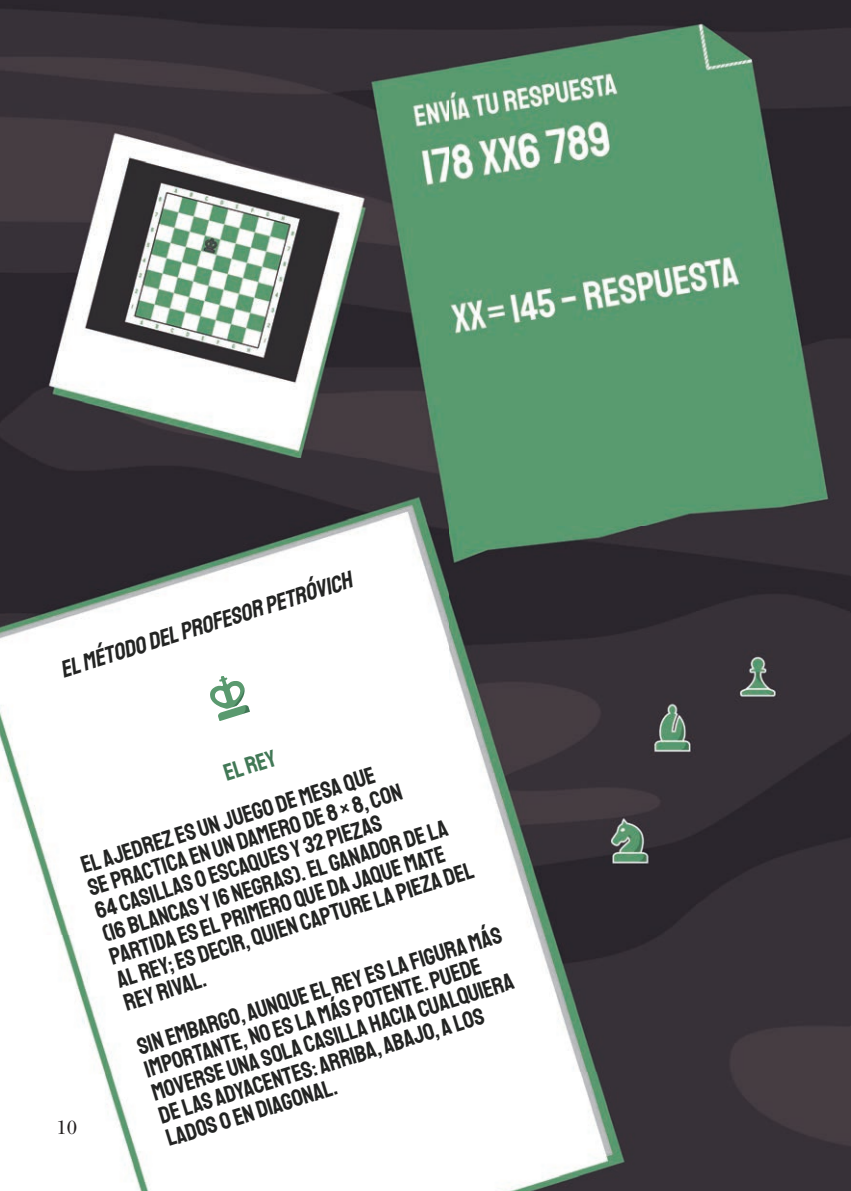
<style>
.page{position:relative;width:851px;height:1191px;background:#fff}
.page>*{position:absolute;margin:0;border:0;box-sizing:border-box;transform-origin:0 0}
.t1{font:24px/24px "Staatliches";color:#232423}
.t2{font:italic 24px "Staatliches";color:#232423}
.t3{font:24px "Staatliches";color:#417856}
.t4{font:20px "New Baskerville";color:#231f20}
</style>
<div class="page">
<img style="left:0;top:0;width:851px;height:1190px">
<svg style="left:208px;top:672px;width:45px;height:52px"></svg>
<p class="t2" style="left:56px;top:653px;width:306px;rotate:-17deg">EL método DEL PROFESOR PeTRóVICH</p>
<p class="t3" style="left:220px;top:757px;width:55px;rotate:-17deg">EL REY</p>
<p class="t1" style="left:78px;top:853px;width:375px;rotate:-17deg">EL AJEDREZ ES UN JUEGO DE MESA QUE<br>SE PRACTICA EN UN DAMERO DE 8 × 8, CON<br>64 CASILLAS O ESCAQUES Y 32 PIEZAS<br>(16 BLANCAS Y 16 NEGRAS). EL GANADOR DE LA<br>PARTIDA ES EL PRIMERO QUE DA JAQUE MATE<br>AL REY; ES DECIR, QUIEN CAPTURE LA PIEZA DEL<br>REY RIVAL.</p>
<p class="t1" style="left:134px;top:1034px;width:382px;rotate:-17deg">SIN EMBARGO, AUNQUE EL REY ES LA FIGURA MÁS IMPORTANTE, NO ES LA MÁS POTENTE. PUEDE MOVERSE UNA SOLA CASILLA HACIA CUALQUIERA DE LAS ADYACENTES: ARRIBA, ABAJO, A LOS LADOS O EN DIAGONAL.</p>
<p class="t4" style="left:57px;top:1116px;width:22px">10</p>
</div>
